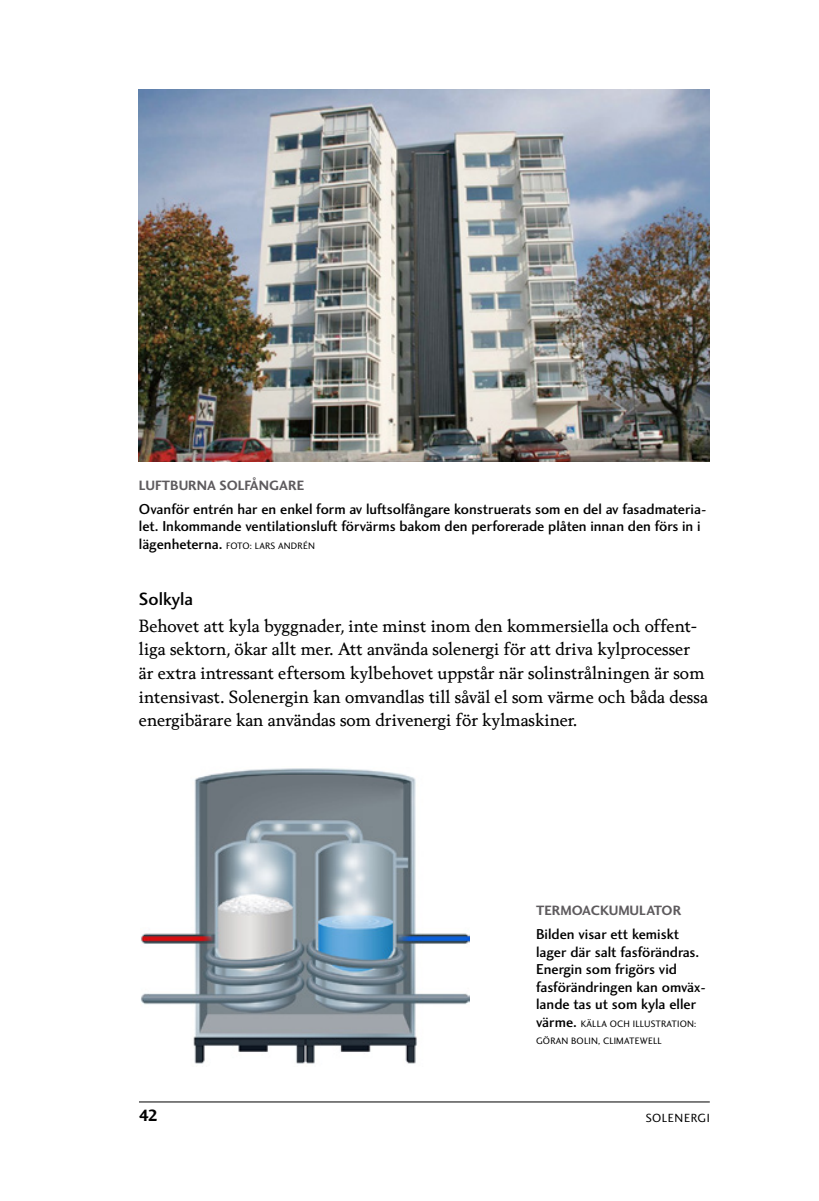
<style>
.page{position:relative;width:819px;height:1201px;background:#fff}
.page>*{position:absolute;margin:0;border:0;box-sizing:border-box;transform-origin:0 0}
.t1{font:500 18.38px "Charlotte Sans SKL";color:#000}
.t2{font:16.97px/23.6px "Berling Nova Text";color:#000}
.t3{font:700 16.97px "Charlotte Sans SKL";color:#000}
.t4{font:500 14.88px/17.5px "Charlotte Sans SKL";color:#000}
.t5{font:700 14px "Charlotte Sans SKL";color:#5e5b5e}
.t6{font:12.25px "Charlotte Sans SKLSC";letter-spacing:.05em;color:#000}
.t7{font:9.62px/17.5px "Charlotte Sans SKL";letter-spacing:.02em;color:#000}
.s1{font-weight:500;font-size:14.88px}
</style>
<div class="page">
<hr style="left:139px;top:1101px;width:570px;height:1px;background:#000">
<img style="left:139px;top:89px;width:570px;height:372px">
<img style="left:140px;top:768px;width:329px;height:296px">
<p class="t5" style="left:139px;top:477px;width:167px">LUFTBU RNA SOLFÅNGARE</p>
<p class="t4" style="left:139px;top:500px;width:569px">Ovanför entrén har en enkel form av luftsolfångare konstruerats som en del av fasadmateria&shy;let. Inkommande ventilationsluft förvärms bakom den perforerade plåten innan den förs in i</p>
<p class="t7" style="left:139px;top:537px;width:177px"><span class="s1">lägenheterna.</span> FOTO: LARS ANDRÉN</p>
<p class="t1" style="left:139px;top:588px;width:56px">Solkyla</p>
<p class="t2" style="left:139px;top:613px;width:570px">Behovet att kyla byggnader, inte minst inom den kommersiella och offent&shy;liga sektorn, ökar allt mer. Att använda solenergi för att driva kylprocesser är extra intressant eftersom kylbehovet uppstår när solinstrålningen är som intensivast. Solenergin kan omvandlas till såväl el som värme och båda dessa energibärare kan användas som drivenergi för kylmaskiner.</p>
<p class="t5" style="left:536px;top:902px;width:147px">TERMOACKU MU LATOR</p>
<p class="t4" style="left:536px;top:925px;width:171px">Bilden visar ett kemiskt lager där salt fasförändras.<br>Energin som frigörs vid fasförändringen kan omväx&shy;lande tas ut som kyla eller</p>
<p class="t7" style="left:536px;top:1014px;width:162px"><span class="s1">värme.</span> KÄLLA OCH ILLUSTRATION:<br>GÖRAN BOLIN, CLIMATEWELL</p>
<p class="t3" style="left:139px;top:1106px;width:21px">42</p>
<p class="t6" style="left:645px;top:1110px;width:66px">SOLENERGI</p>
</div>
